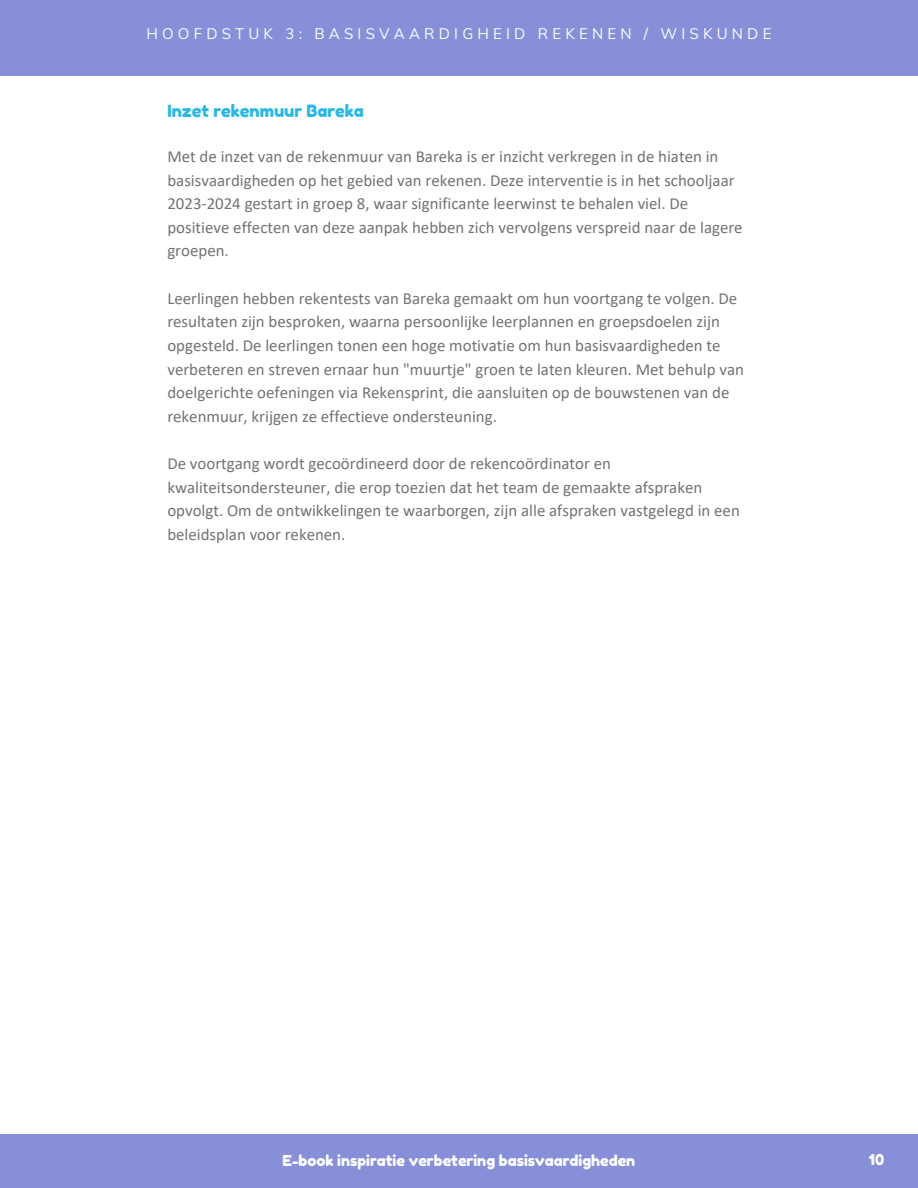
<style>
.page{position:relative;width:918px;height:1188px;background:#fff}
.page>*{position:absolute;margin:0;border:0;box-sizing:border-box;transform-origin:0 0}
.t1{font:16.8px/23.7px "Calibri";color:#737373}
.t2{font:16.8px "Fredoka One";color:#2ab8e9}
.t3{font:15px "Fredoka One";color:#fff}
.t4{font:15px "Muli";letter-spacing:.28em;color:#fff}
</style>
<div class="page">
<div style="left:0;top:0;width:918px;height:76px;background:#868fd8"></div>
<div style="left:0;top:1134px;width:918px;height:54px;background:#868fd8"></div>
<h2 class="t4" style="left:146px;top:24px;width:627px">HOOFDSTUK 3: BASISVAARDIGHEID REKENEN / WISKUNDE</h2>
<h1 class="t2" style="left:167px;top:101px;width:198px">Inzet rekenmuur Bareka</h1>
<h1 class="t1" style="left:167px;top:146px;width:577px">Met de inzet van de rekenmuur van Bareka is er inzicht verkregen in de hiaten in basisvaardigheden op het gebied van rekenen. Deze interventie is in het schooljaar 2023-2024 gestart in groep 8, waar significante leerwinst te behalen viel. De positieve effecten van deze aanpak hebben zich vervolgens verspreid naar de lagere groepen.</h1>
<p class="t1" style="left:167px;top:288px;width:578px">Leerlingen hebben rekentests van Bareka gemaakt om hun voortgang te volgen. De resultaten zijn besproken, waarna persoonlijke leerplannen en groepsdoelen zijn opgesteld. De leerlingen tonen een hoge motivatie om hun basisvaardigheden te verbeteren en streven ernaar hun "muurtje" groen te laten kleuren. Met behulp van doelgerichte oefeningen via Rekensprint, die aansluiten op de bouwstenen van de rekenmuur, krijgen ze effectieve ondersteuning.</p>
<p class="t1" style="left:167px;top:453px;width:574px">De voortgang wordt gecoördineerd door de rekencoördinator en kwaliteitsondersteuner, die erop toezien dat het team de gemaakte afspraken opvolgt. Om de ontwikkelingen te waarborgen, zijn alle afspraken vastgelegd in een beleidsplan voor rekenen.</p>
<h1 class="t3" style="left:283px;top:1151px;width:354px">E-book inspiratie verbetering basisvaardigheden</h1>
<h1 class="t3" style="left:869px;top:1151px;width:17px">10</h1>
</div>
